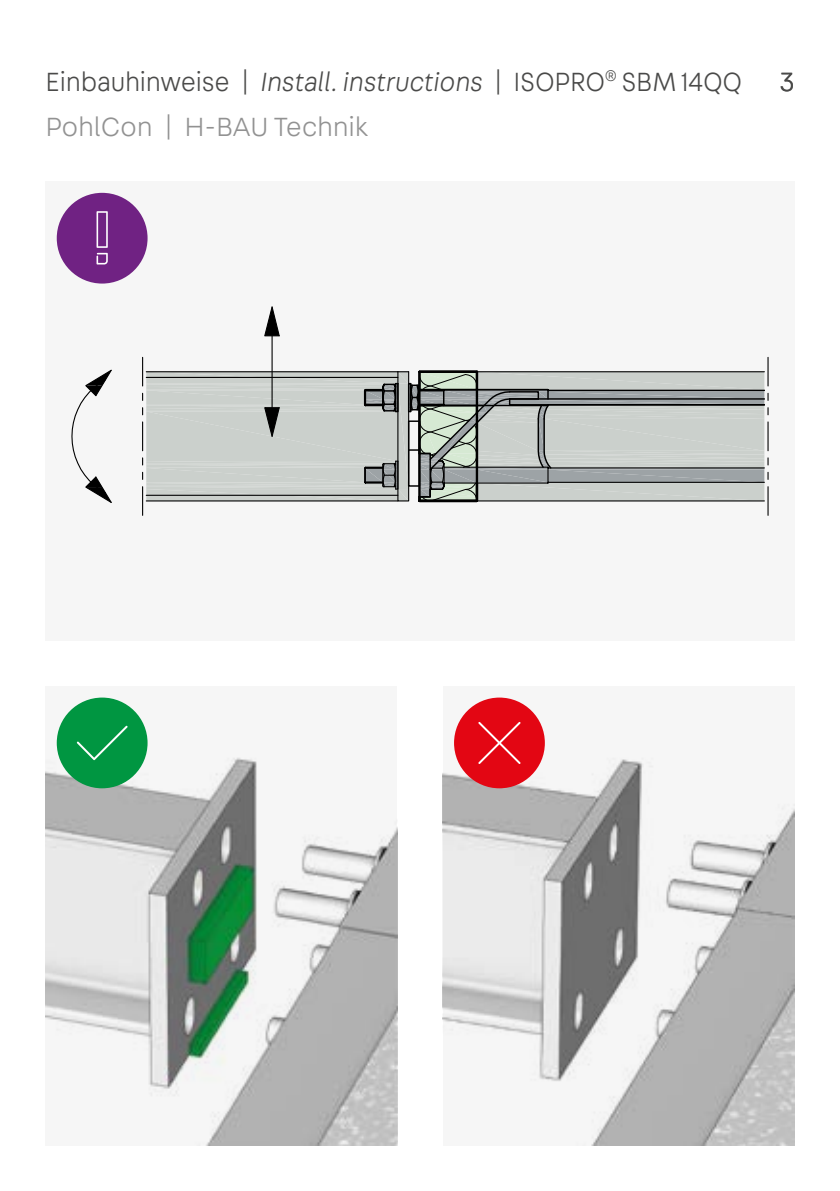
<style>
.page{position:relative;width:840px;height:1191px;background:#fff}
.page>*{position:absolute;margin:0;border:0;box-sizing:border-box;transform-origin:0 0}
.t1{font:300 28px "Fabriga";letter-spacing:-.01em;color:#4a4a49;scale:.95 1}
.t2{font:300 28px "Fabriga";letter-spacing:-.01em;color:#929292}
.t3{font:300 28px "Fabriga";letter-spacing:-.01em;color:#4a4a49}
.s1{font-style:italic}
</style>
<div class="page">
<img style="left:442px;top:698px;width:352px;height:447px">
<img style="left:45px;top:698px;width:352px;height:447px">
<div style="left:45px;top:181px;width:749px;height:460px;background:#f6f6f6"></div>
<svg style="left:142px;top:306px;width:626px;height:209px"></svg>
<svg style="left:71px;top:369px;width:41px;height:134px"></svg>
<div style="left:57px;top:697px;width:90px;height:91px;background:#009641;border-radius:50%"></div>
<svg style="left:77px;top:725px;width:51px;height:35px"></svg>
<div style="left:454px;top:697px;width:90px;height:91px;background:#e30613;border-radius:50%"></div>
<svg style="left:478px;top:722px;width:42px;height:42px"></svg>
<div style="left:57px;top:193px;width:90px;height:90px;background:#702283;border-radius:50%"></div>
<svg style="left:96px;top:253px;width:12px;height:11px"></svg>
<svg style="left:96px;top:211px;width:12px;height:37px"></svg>
<p class="t1" style="left:45px;top:64px;width:734px">Einbauhinweise | <span class="s1">Install. instructions</span> | ISOPRO<sup>®</sup> SBM 14QQ</p>
<p class="t3" style="left:779px;top:64px;width:16px">3</p>
<p class="t2" style="left:45px;top:110px;width:324px">PohlCon | H-BAU Technik</p>
</div>
